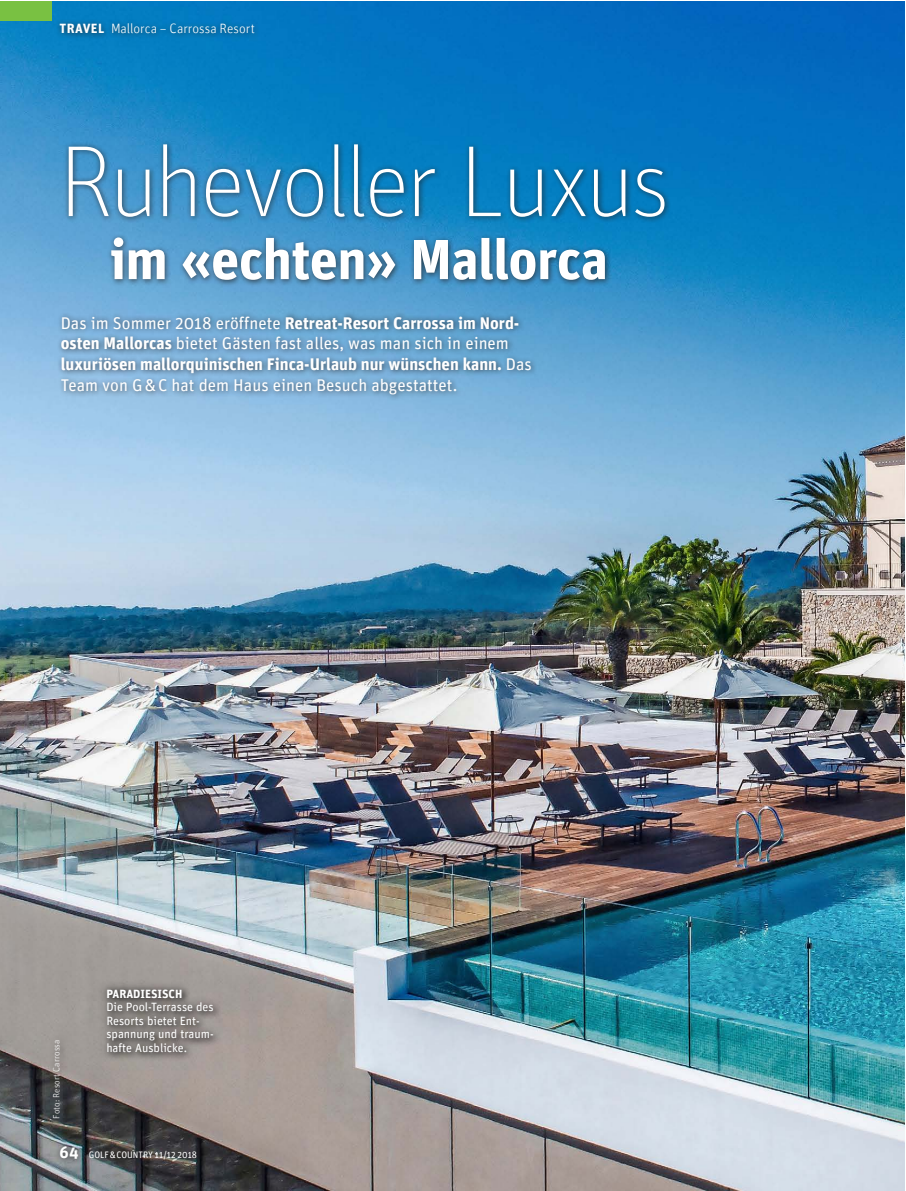
<style>
.page{position:relative;width:906px;height:1191px;background:#fff}
.page>*{position:absolute;margin:0;border:0;box-sizing:border-box;transform-origin:0 0}
.t1{font:100 101.25px "Unit";letter-spacing:-.04em;color:#fff}
.t2{font:700 56.25px "Unit";letter-spacing:-.01em;color:#fff}
.t3{font:16.95px/20.7px "Unit";color:#fff}
.t4{font:300 13.5px "Unit";color:#fff}
.t5{font:12px/13.5px "Unit";color:#fff}
.t6{font:700 12px "Unit";color:#fff}
.t7{font:9.3px "Unit";letter-spacing:.005em;color:#fff;scale:.96 1}
.t8{font:300 9px "Unit";letter-spacing:.015em;color:#fff}
.s1{font-weight:700}
.s2{font-weight:700;font-size:16.35px}
</style>
<div class="page">
<img style="left:0;top:1px;width:904px;height:1190px">
<div style="left:55px;top:1140px;width:148px;height:25px;background:#231f20;opacity:.75"></div>
<div style="left:0;top:1px;width:51px;height:20px;background:#79c142"></div>
<div style="left:55px;top:19px;width:206px;height:21px;background:#231f20;opacity:.75"></div>
<div style="left:64px;top:140px;width:607px;height:147px;background:#231f20;opacity:.75"></div>
<div style="left:56px;top:311px;width:481px;height:89px;background:#231f20;opacity:.75"></div>
<div style="left:98px;top:980px;width:124px;height:81px;background:#000;opacity:.75"></div>
<div style="left:46px;top:1033px;width:23px;height:93px;background:#231f20;opacity:.75"></div>
<p class="t4" style="left:60px;top:22px;width:197px"><span class="s1">Travel</span> Mallorca – Carrossa Resort</p>
<h1 class="t1" style="left:59px;top:134px;width:613px">Ruhevoller Luxus</h1>
<h2 class="t2" style="left:110px;top:233px;width:500px">im «echten» Mallorca</h2>
<p class="t3" style="left:61px;top:314px;width:472px">Das im Sommer 2018 eröffnete <span class="s1">retreat-resort Carrossa im Nord&shy;osten Mallorcas</span> bietet Gästen fast alles, was man sich in einem <span class="s1">luxuriösen mallorquinischen Finca-Urlaub nur wünschen kann.</span> Das Team von G&amp;C hat dem Haus einen Besuch abgestattet.</p>
<p class="t8" style="left:52px;top:1118px;width:81px;rotate:-90deg">Foto: Resort Carrossa</p>
<p class="t6" style="left:106px;top:988px;width:78px">paradiesisCh</p>
<p class="t5" style="left:106px;top:1001px;width:109px">Die Pool-Terrasse des<br>Resorts bietet Ent&shy;spannung und traum&shy;hafte Ausblicke.</p>
<p class="t7" style="left:60px;top:1150px;width:145px"><span class="s2">64</span> GOLF&amp;COUNTRY 11/12 2018</p>
</div>
